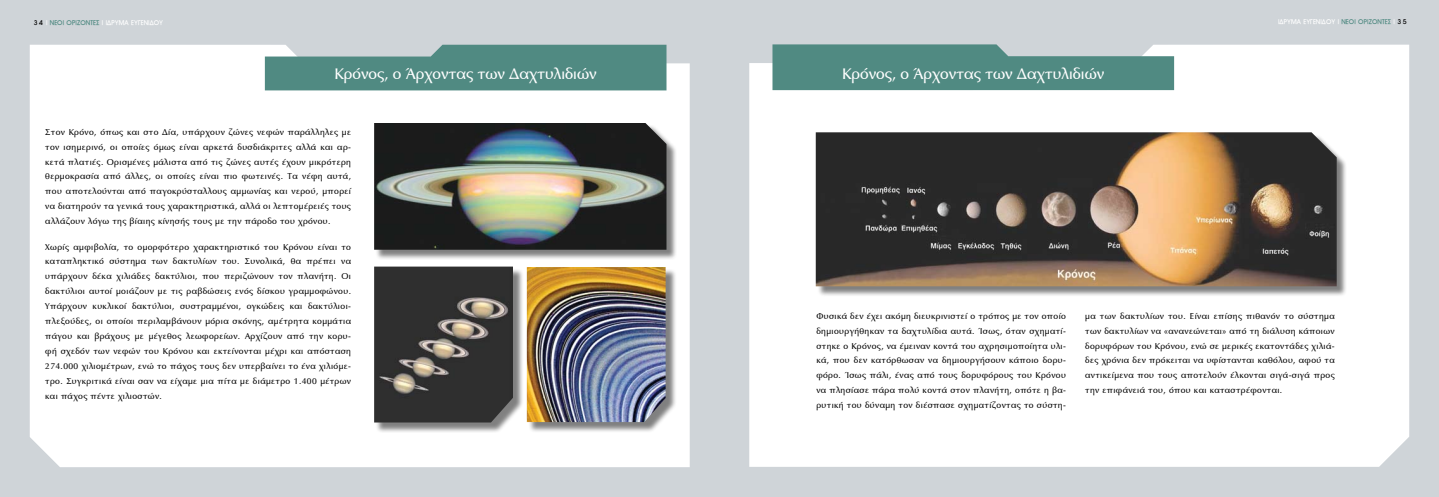
<style>
.page{position:relative;width:1439px;height:497px;background:#fff}
.page>*{position:absolute;margin:0;border:0;box-sizing:border-box;transform-origin:0 0}
.t1{font:15.75px "UB Optima";color:#fff}
.t2{font:8.75px/14.9px "UB Optima";letter-spacing:.045em;color:#000;text-align:justify}
.t3{font:7px "UB Front Bold";color:#fff}
.s1{color:#000}
.s2{color:#508a82}
</style>
<div class="page">
<div style="left:0;top:0;width:720px;height:496px;background:#cfd4d8"></div>
<div style="left:30px;top:45px;width:660px;height:421px;background:#fff"></div>
<svg style="left:265px;top:45px;width:401px;height:45px;background:#5e928c"></svg>
<div style="left:719px;top:0;width:720px;height:496px;background:#cfd4d8"></div>
<div style="left:749px;top:45px;width:660px;height:421px;background:#fff"></div>
<svg style="left:772px;top:44px;width:402px;height:46px;background:#60938d"></svg>
<div style="left:375px;top:124px;width:306px;height:140px;background:#000;opacity:.5"></div>
<img style="left:374px;top:123px;width:292px;height:126px">
<div style="left:528px;top:268px;width:152px;height:169px;background:#000;opacity:.5"></div>
<img style="left:528px;top:267px;width:137px;height:154px">
<div style="left:375px;top:267px;width:153px;height:169px;background:#000;opacity:.5"></div>
<img style="left:374px;top:266px;width:139px;height:156px">
<div style="left:817px;top:133px;width:534px;height:168px;background:#000;opacity:.5"></div>
<img style="left:816px;top:132px;width:520px;height:154px">
<p class="t3" style="left:33px;top:18px;width:131px"><span class="s1">34</span> Ι <span class="s2">ΝΕΟΙ ΟΡΙΖΟΝΤΕΣ</span> Ι ΙΔΡΥΜΑ ΕΥΓΕΝΙΔΟΥ</p>
<p class="t3" style="left:1277px;top:18px;width:131px">ΙΔΡΥΜΑ ΕΥΓΕΝΙΔΟΥ Ι <span class="s2">ΝΕΟΙ ΟΡΙΖΟΝΤΕΣ</span> Ι <span class="s1">35</span></p>
<h1 class="t1" style="left:335px;top:65px;width:263px">Κρόνος, ο Άρχοντας των Δαχτυλιδιών</h1>
<h1 class="t1" style="left:842px;top:65px;width:263px">Κρόνος, ο Άρχοντας των Δαχτυλιδιών</h1>
<p class="t2" style="left:45px;top:124px;width:307px">Στον Κρόνο, όπως και στο Δία, υπάρχουν ζώνες νεφών παράλληλες με τον ισημερινό, οι οποίες όμως είναι αρκετά δυσδιάκριτες αλλά και αρ&shy;κετά πλατιές. Ορισμένες μάλιστα από τις ζώνες αυτές έχουν μικρότερη θερμοκρασία από άλλες, οι οποίες είναι πιο φωτεινές. Τα νέφη αυτά, που αποτελούνται από παγοκρύσταλλους αμμωνίας και νερού, μπορεί να διατηρούν τα γενικά τους χαρακτηριστικά, αλλά οι λεπτομέρειές τους αλλάζουν λόγω της βίαιης κίνησής τους με την πάροδο του χρόνου.</p>
<p class="t2" style="left:45px;top:239px;width:307px">Χωρίς αμφιβολία, το ομορφότερο χαρακτηριστικό του Κρόνου είναι το καταπληκτικό σύστημα των δακτυλίων του. Συνολικά, θα πρέπει να υπάρχουν δέκα χιλιάδες δακτύλιοι, που περιζώνουν τον πλανήτη. Οι δακτύλιοι αυτοί μοιάζουν με τις ραβδώσεις ενός δίσκου γραμμοφώνου.<br>Υπάρχουν κυκλικοί δακτύλιοι, συστραμμένοι, ογκώδεις και δακτύλιοι&shy;πλεξούδες, οι οποίοι περιλαμβάνουν μόρια σκόνης, αμέτρητα κομμάτια πάγου και βράχους με μέγεθος λεωφορείων. Αρχίζουν από την κορυ&shy;φή σχεδόν των νεφών του Κρόνου και εκτείνονται μέχρι και απόσταση 274.000 χιλιομέτρων, ενώ το πάχος τους δεν υπερβαίνει το ένα χιλιόμε&shy;τρο. Συγκριτικά είναι σαν να είχαμε μια πίτα με διάμετρο 1.400 μέτρων και πάχος πέντε χιλιοστών.</p>
<p class="t2" style="left:816px;top:308px;width:251px">Φυσικά δεν έχει ακόμη διευκρινιστεί ο τρόπος με τον οποίο δημιουργήθηκαν τα δαχτυλίδια αυτά. Ίσως, όταν σχηματί&shy;στηκε ο Κρόνος, να έμειναν κοντά του αχρησιμοποίητα υλι&shy;κά, που δεν κατόρθωσαν να δημιουργήσουν κάποιο δορυ&shy;φόρο. Ίσως πάλι, ένας από τους δορυφόρους του Κρόνου να πλησίασε πάρα πολύ κοντά στον πλανήτη, οπότε η βα&shy;ρυτική του δύναμη τον διέσπασε σχηματίζοντας το σύστη-</p>
<p class="t2" style="left:1085px;top:308px;width:251px">μα των δακτυλίων του. Είναι επίσης πιθανόν το σύστημα των δακτυλίων να «ανανεώνεται» από τη διάλυση κάποιων δορυφόρων του Κρόνου, ενώ σε μερικές εκατοντάδες χιλιά&shy;δες χρόνια δεν πρόκειται να υφίστανται καθόλου, αφού τα αντικείμενα που τους αποτελούν έλκονται σιγά-σιγά προς την επιφάνειά του, όπου και καταστρέφονται.</p>
</div>
